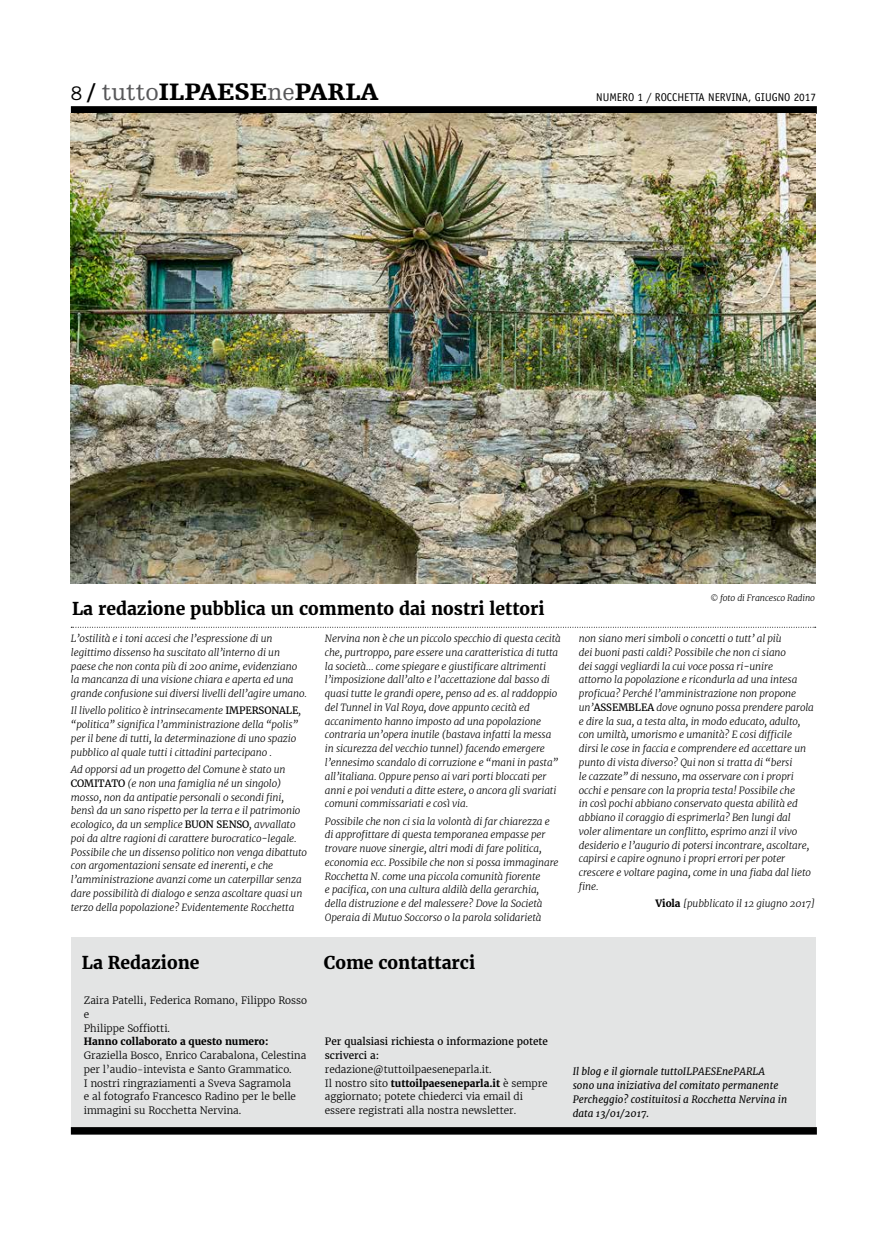
<style>
.page{position:relative;width:886px;height:1241px;background:#fff}
.page>*{position:absolute;margin:0;border:0;box-sizing:border-box;transform-origin:0 0}
.t1{font:900 25px "Humanist Slabserif 712 BT";color:#000}
.t2{font:700 17.5px "Merriweather";color:#000}
.t3{font:11.25px "Officina Sans";color:#000}
.t4{font:italic 300 10px/13.8px "Merriweather";letter-spacing:-.01em;color:#000}
.t5{font:300 10px/13.8px "Merriweather";color:#000}
.t6{font:italic 10px/13.8px "Merriweather";color:#000}
.t7{font:10px/13.8px "Merriweather";color:#000}
.t8{font:700 10px "Merriweather";color:#000}
.t9{font:italic 300 8.75px "Merriweather";letter-spacing:-.01em;color:#000}
.s1{font-family:"Trade Gothic";font-weight:400;font-size:18.75px}
.s2{font-weight:400;color:#58585a}
.s3{font-weight:400;font-style:normal}
.s4{font-weight:700;font-style:normal}
.s5{font-weight:700}
</style>
<div class="page">
<div style="left:71px;top:106px;width:746px;height:8px;background:#000"></div>
<div style="left:71px;top:937px;width:744px;height:192px;background:#e3e4e4"></div>
<svg style="left:71px;top:1126px;width:746px;height:8px;background:#1f1f1f"></svg>
<svg style="left:71px;top:626px;width:745px;height:1px"></svg>
<img style="left:71px;top:113px;width:744px;height:470px">
<h1 class="t1" style="left:71px;top:76px;width:309px"><span class="s1">8</span> / <span class="s2">tutto</span>ILPAESE<span class="s2">ne</span>PARLA</h1>
<p class="t3" style="left:596px;top:90px;width:221px">NUMERO 1 / ROCCHETTA NERVINA, GIUGNO 2017</p>
<h2 class="t2" style="left:72px;top:596px;width:474px">La redazione pubblica un commento dai nostri lettori</h2>
<p class="t4" style="left:71px;top:631px;width:238px">L’ostilità e i toni accesi che l’espressione di un legittimo dissenso ha suscitato all’interno di un paese che non conta più di 200 anime, evidenziano la mancanza di una visione chiara e aperta ed una grande confusione sui diversi livelli dell’agire umano.</p>
<p class="t4" style="left:71px;top:703px;width:232px">Il livello politico è intrinsecamente <span class="s3">IMPERSONALE</span>, “politica” significa l’amministrazione della “polis” per il bene di tutti, la determinazione di uno spazio pubblico al quale tutti i cittadini partecipano .</p>
<p class="t4" style="left:71px;top:762px;width:238px">Ad opporsi ad un progetto del Comune è stato un <span class="s3">COMITATO</span> (e non una famiglia né un singolo) mosso, non da antipatie personali o secondi fini, bensì da un sano rispetto per la terra e il patrimonio ecologico, da un semplice <span class="s3">BUON SENSO</span>, avvallato poi da altre ragioni di carattere burocratico-legale.<br>Possibile che un dissenso politico non venga dibattuto con argomentazioni sensate ed inerenti, e che l’amministrazione avanzi come un caterpillar senza dare possibilità di dialogo e senza ascoltare quasi un terzo della popolazione? Evidentemente Rocchetta</p>
<p class="t4" style="left:325px;top:631px;width:238px">Nervina non è che un piccolo specchio di questa cecità che, purtroppo, pare essere una caratteristica di tutta la società… come spiegare e giustificare altrimenti l’imposizione dall’alto e l’accettazione dal basso di quasi tutte le grandi opere, penso ad es. al raddoppio del Tunnel in Val Roya, dove appunto cecità ed accanimento hanno imposto ad una popolazione contraria un’opera inutile (bastava infatti la messa in sicurezza del vecchio tunnel) facendo emergere l’ennesimo scandalo di corruzione e “mani in pasta” all’italiana. Oppure penso ai vari porti bloccati per anni e poi venduti a ditte estere, o ancora gli svariati comuni commissariati e così via.</p>
<p class="t4" style="left:325px;top:813px;width:235px">Possibile che non ci sia la volontà di far chiarezza e di approfittare di questa temporanea empasse per trovare nuove sinergie, altri modi di fare politica, economia ecc. Possibile che non si possa immaginare Rocchetta N. come una piccola comunità fiorente<br>e pacifica, con una cultura aldilà della gerarchia, della distruzione e del malessere? Dove la Società Operaia di Mutuo Soccorso o la parola solidarietà</p>
<p class="t9" style="left:711px;top:592px;width:106px">© foto di Francesco Radino</p>
<p class="t4" style="left:579px;top:631px;width:237px">non siano meri simboli o concetti o tutt’ al più<br>dei buoni pasti caldi? Possibile che non ci siano<br>dei saggi vegliardi la cui voce possa ri-unire<br>attorno la popolazione e ricondurla ad una intesa proficua? Perché l’amministrazione non propone un’<span class="s3">ASSEMBLEA</span> dove ognuno possa prendere parola e dire la sua, a testa alta, in modo educato, adulto, con umiltà, umorismo e umanità? E cosi difficile dirsi le cose in faccia e comprendere ed accettare un punto di vista diverso? Qui non si tratta di “bersi<br>le cazzate” di nessuno, ma osservare con i propri occhi e pensare con la propria testa! Possibile che<br>in così pochi abbiano conservato questa abilità ed abbiano il coraggio di esprimerla? Ben lungi dal voler alimentare un conflitto, esprimo anzi il vivo desiderio e l’augurio di potersi incontrare, ascoltare, capirsi e capire ognuno i propri errori per poter crescere e voltare pagina, come in una fiaba dal lieto fine.</p>
<p class="t4" style="left:655px;top:896px;width:161px"><span class="s4">Viola</span> [pubblicato il 12 giugno 2017]</p>
<h2 class="t2" style="left:82px;top:951px;width:119px">La Redazione</h2>
<h2 class="t2" style="left:324px;top:951px;width:153px">Come contattarci</h2>
<p class="t5" style="left:84px;top:993px;width:225px">Zaira Patelli, Federica Romano, Filippo Rosso e<br>Philippe Soffiotti.</p>
<p class="t8" style="left:84px;top:1034px;width:186px">Hanno collaborato a questo numero:</p>
<p class="t5" style="left:84px;top:1048px;width:224px">Graziella Bosco, Enrico Carabalona, Celestina per l’audio-intevista e Santo Grammatico.<br>I nostri ringraziamenti a Sveva Sagramola<br>e al fotografo Francesco Radino per le belle immagini su Rocchetta Nervina.</p>
<p class="t7" style="left:325px;top:1034px;width:225px">Per qualsiasi richiesta o informazione potete scriverci a:</p>
<p class="t5" style="left:325px;top:1061px;width:224px">redazione@tuttoilpaeseneparla.it.<br>Il nostro sito <span class="s5">tuttoilpaeseneparla.it</span> è sempre aggiornato; potete chiederci via email di essere registrati alla nostra newsletter.</p>
<p class="t6" style="left:573px;top:1064px;width:216px">Il blog e il giornale tuttoILPAESEnePARLA sono una iniziativa del comitato permanente Percheggio? costituitosi a Rocchetta Nervina in data 13/01/2017.</p>
</div>
